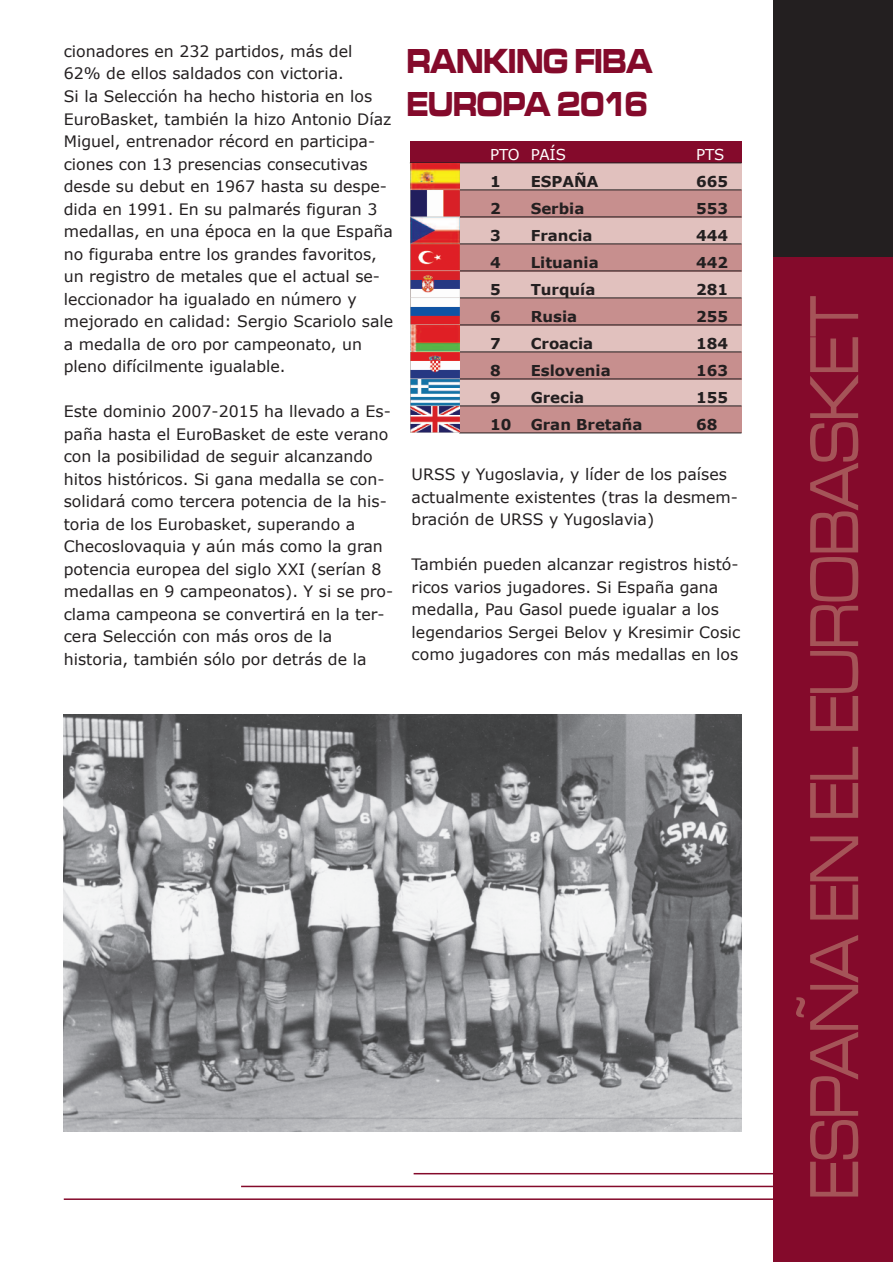
<style>
.page{position:relative;width:893px;height:1263px;background:#fff}
.page>*{position:absolute;margin:0;border:0;box-sizing:border-box;transform-origin:0 0}
.t1{font:72px "Microgramma D Medi Exte";color:#a55458;scale:.74 1}
.t2{font:36px/43.2px "Microgramma D Bold Exte";color:#840a2b;scale:.73 1}
.t3{font:15.75px/22.5px "Verdana";color:#231f20}
.t4{font:700 15px "Verdana";color:#231f20}
.t5{font:15px "Verdana";color:#fff}
</style>
<div class="page">
<div style="left:773px;top:0;width:120px;height:1262px;background:#231f20"></div>
<div style="left:773px;top:258px;width:120px;height:1004px;background:#840a2b"></div>
<hr style="left:64px;top:1198px;width:723px;height:2px;background:#840a2b">
<hr style="left:241px;top:1186px;width:546px;height:1px;background:#840a2b">
<hr style="left:414px;top:1173px;width:373px;height:1px;background:#840a2b">
<img style="left:64px;top:715px;width:677px;height:416px">
<div style="left:410px;top:163px;width:331px;height:270px;background:#e1c1be"></div>
<div style="left:410px;top:190px;width:331px;height:28px;background:#c78f8e"></div>
<div style="left:410px;top:141px;width:331px;height:22px;background:#840a2b"></div>
<div style="left:410px;top:245px;width:331px;height:27px;background:#c78f8e"></div>
<div style="left:410px;top:299px;width:331px;height:27px;background:#c78f8e"></div>
<div style="left:410px;top:353px;width:331px;height:27px;background:#c78f8e"></div>
<div style="left:410px;top:407px;width:331px;height:26px;background:#c78f8e"></div>
<hr style="left:410px;top:163px;width:331px;height:1px;background:#231f20">
<hr style="left:459px;top:190px;width:282px;height:1px;background:#231f20">
<hr style="left:459px;top:217px;width:282px;height:1px;background:#231f20">
<hr style="left:459px;top:244px;width:282px;height:1px;background:#231f20">
<hr style="left:459px;top:271px;width:282px;height:1px;background:#231f20">
<hr style="left:459px;top:298px;width:282px;height:1px;background:#231f20">
<hr style="left:459px;top:325px;width:282px;height:1px;background:#231f20">
<hr style="left:459px;top:352px;width:282px;height:1px;background:#231f20">
<hr style="left:459px;top:379px;width:282px;height:1px;background:#231f20">
<hr style="left:459px;top:406px;width:282px;height:1px;background:#231f20">
<hr style="left:459px;top:433px;width:282px;height:1px;background:#231f20">
<img style="left:410px;top:163px;width:49px;height:27px">
<svg style="left:410px;top:190px;width:49px;height:27px"></svg>
<svg style="left:410px;top:217px;width:49px;height:27px"></svg>
<svg style="left:410px;top:244px;width:49px;height:27px"></svg>
<svg style="left:410px;top:271px;width:49px;height:27px"></svg>
<svg style="left:410px;top:298px;width:49px;height:27px"></svg>
<svg style="left:410px;top:325px;width:49px;height:27px"></svg>
<svg style="left:410px;top:352px;width:49px;height:27px"></svg>
<svg style="left:410px;top:379px;width:49px;height:27px"></svg>
<svg style="left:410px;top:406px;width:49px;height:27px"></svg>
<p class="t3" style="left:64px;top:39px;width:331px">cionadores en 232 partidos, más del 62% de ellos saldados con victoria.<br>Si la Selección ha hecho historia en los EuroBasket, también la hizo Antonio Díaz Miguel, entrenador récord en participa&shy;ciones con 13 presencias consecutivas desde su debut en 1967 hasta su despe&shy;dida en 1991. En su palmarés figuran 3 medallas, en una época en la que España no figuraba entre los grandes favoritos, un registro de metales que el actual se&shy;leccionador ha igualado en número y mejorado en calidad: Sergio Scariolo sale a medalla de oro por campeonato, un pleno difícilmente igualable.</p>
<p class="t3" style="left:64px;top:399px;width:331px">Este dominio 2007-2015 ha llevado a Es&shy;paña hasta el EuroBasket de este verano con la posibilidad de seguir alcanzando hitos históricos. Si gana medalla se con&shy;solidará como tercera potencia de la his&shy;toria de los Eurobasket, superando a Checoslovaquia y aún más como la gran potencia europea del siglo XXI (serían 8 medallas en 9 campeonatos). Y si se pro&shy;clama campeona se convertirá en la ter&shy;cera Selección con más oros de la historia, también sólo por detrás de la</p>
<h2 class="t2" style="left:407px;top:39px;width:338px">RANKING FIBA<br>EUROPA 2016</h2>
<p class="t5" style="left:490px;top:145px;width:78px">PTO PAÍS</p>
<p class="t5" style="left:696px;top:145px;width:30px">PTS</p>
<p class="t4" style="left:490px;top:172px;width:12px">1</p>
<p class="t4" style="left:531px;top:172px;width:69px">ESPAÑA</p>
<p class="t4" style="left:696px;top:172px;width:33px">665</p>
<p class="t4" style="left:490px;top:199px;width:12px">2</p>
<p class="t4" style="left:531px;top:199px;width:55px">Serbia</p>
<p class="t4" style="left:696px;top:199px;width:33px">553</p>
<p class="t4" style="left:490px;top:226px;width:12px">3</p>
<p class="t4" style="left:531px;top:226px;width:63px">Francia</p>
<p class="t4" style="left:696px;top:226px;width:33px">444</p>
<p class="t4" style="left:490px;top:253px;width:12px">4</p>
<p class="t4" style="left:531px;top:253px;width:70px">Lituania</p>
<p class="t4" style="left:696px;top:253px;width:33px">442</p>
<p class="t4" style="left:490px;top:280px;width:12px">5</p>
<p class="t4" style="left:531px;top:280px;width:66px">Turquía</p>
<p class="t4" style="left:696px;top:280px;width:33px">281</p>
<p class="t4" style="left:490px;top:307px;width:12px">6</p>
<p class="t4" style="left:531px;top:307px;width:48px">Rusia</p>
<p class="t4" style="left:696px;top:307px;width:33px">255</p>
<p class="t4" style="left:490px;top:334px;width:12px">7</p>
<p class="t4" style="left:531px;top:334px;width:64px">Croacia</p>
<p class="t4" style="left:696px;top:334px;width:33px">184</p>
<p class="t4" style="left:490px;top:361px;width:12px">8</p>
<p class="t4" style="left:531px;top:361px;width:82px">Eslovenia</p>
<p class="t4" style="left:696px;top:361px;width:33px">163</p>
<p class="t4" style="left:490px;top:388px;width:12px">9</p>
<p class="t4" style="left:531px;top:388px;width:55px">Grecia</p>
<p class="t4" style="left:696px;top:388px;width:33px">155</p>
<p class="t4" style="left:490px;top:415px;width:23px">10</p>
<p class="t4" style="left:531px;top:415px;width:113px">Gran Bretaña</p>
<p class="t4" style="left:696px;top:415px;width:23px">68</p>
<p class="t3" style="left:412px;top:463px;width:328px">URSS y Yugoslavia, y líder de los países actualmente existentes (tras la desmem&shy;bración de URSS y Yugoslavia)</p>
<p class="t3" style="left:412px;top:553px;width:330px">También pueden alcanzar registros histó&shy;ricos varios jugadores. Si España gana medalla, Pau Gasol puede igualar a los legendarios Sergei Belov y Kresimir Cosic como jugadores con más medallas en los</p>
<h1 class="t1" style="left:791px;top:1199px;width:1222px;rotate:-90deg">ESPAÑA EN EL EUROBASKET</h1>
</div>
